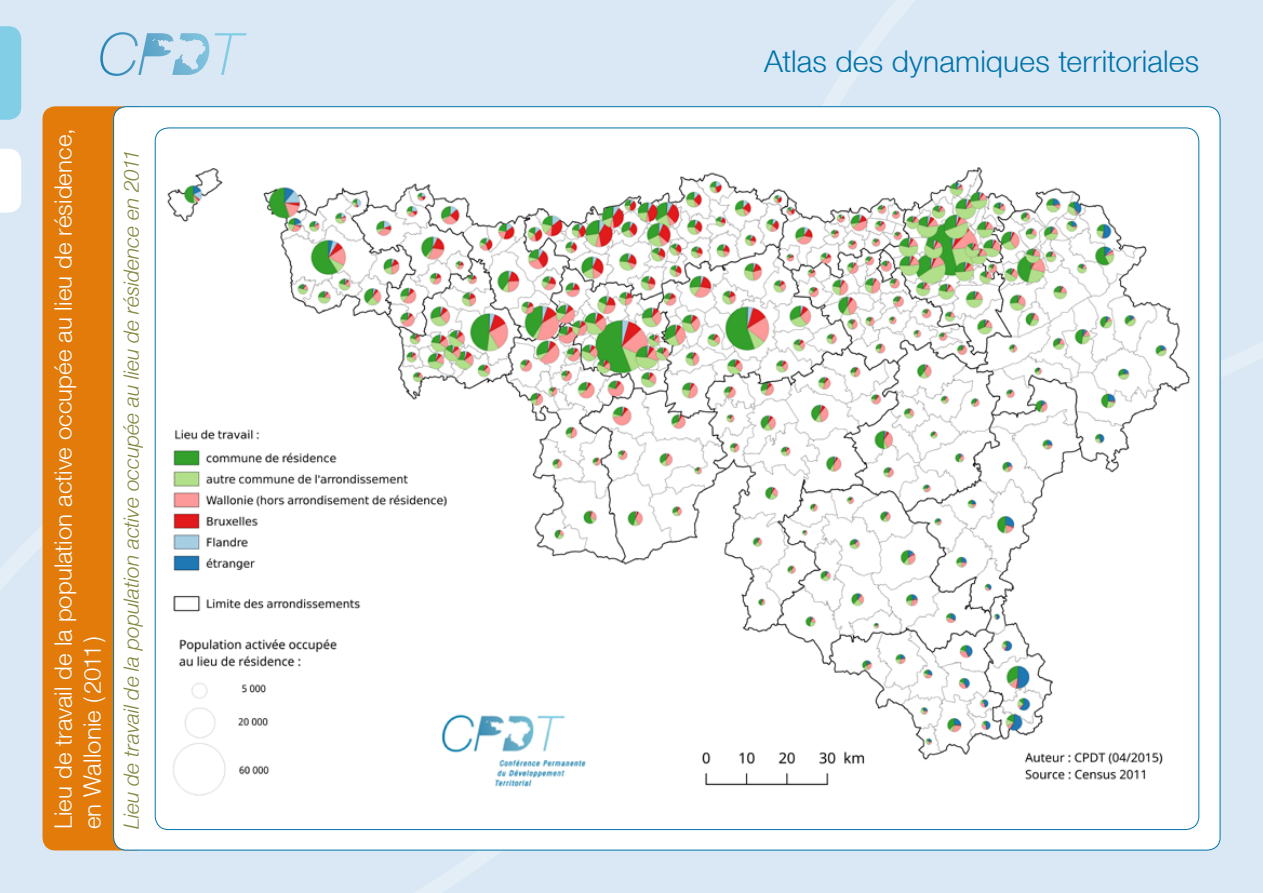
<style>
.page{position:relative;width:1263px;height:893px;background:#d9e8f4}
.page>*{position:absolute;margin:0;border:0;box-sizing:border-box;transform-origin:0 0}
.t1{font:300 30px "Helvetica Neue LT";letter-spacing:.005em;color:#0073ab}
.t2{font:300 24px/28.8px "Helvetica Neue LT";letter-spacing:.005em;color:#fff}
.t3{font:italic 300 21px "Helvetica Neue LT";color:#84873f}
</style>
<div class="page">
<div style="left:43px;top:106px;width:106px;height:744px;background:#e27b0a;border-radius:13px"></div>
<div style="left:0;top:26px;width:21px;height:94px;background:#82cee6"></div>
<svg style="left:0;top:149px;width:21px;height:64px"></svg>
<div style="left:114px;top:107px;width:1106px;height:743px;background:#fff;border-radius:13px"></div>
<svg style="left:215px;top:33px;width:32px;height:42px"></svg>
<svg style="left:100px;top:32px;width:109px;height:44px"></svg>
<img style="left:158px;top:128px;width:1041px;height:668px">
<p class="t2" style="left:48px;top:829px;width:702px;rotate:-90deg">Lieu de travail de la population active occupée au lieu de résidence, en Wallonie (2011)</p>
<p class="t3" style="left:119px;top:829px;width:681px;rotate:-90deg">Lieu de travail de la population active occupée au lieu de résidence en 2011</p>
<p class="t1" style="left:764px;top:43px;width:436px">Atlas des dynamiques territoriales</p>
</div>
